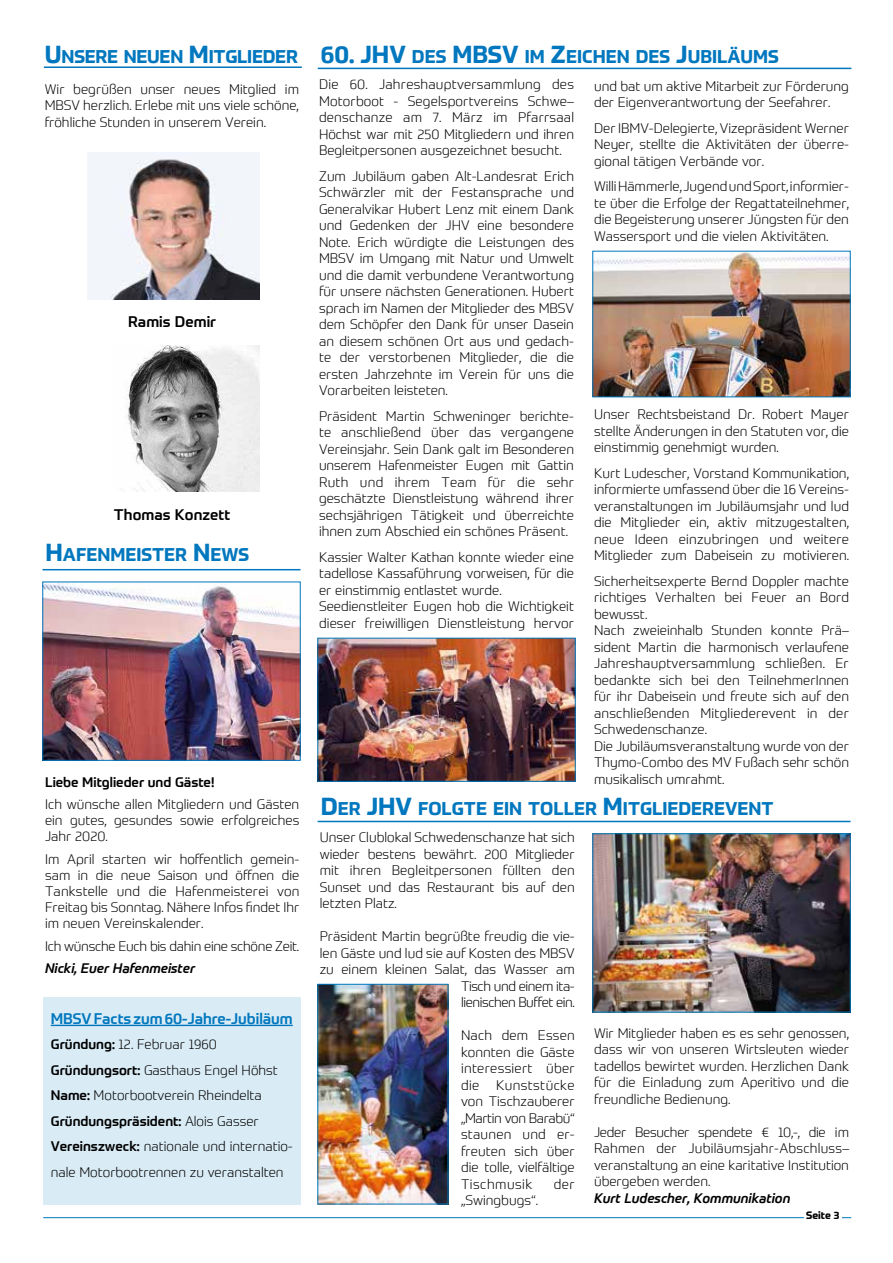
<style>
.page{position:relative;width:893px;height:1263px;background:#fff}
.page>*{position:absolute;margin:0;border:0;box-sizing:border-box;transform-origin:0 0}
.t1{font:700 24px "Prometo";color:#0077be}
.t2{font:700 18px "Prometo";color:#0077be}
.t3{font:500 15px "Prometo";color:#0077be}
.t4{font:500 15px "Prometo";letter-spacing:.005em;color:#000}
.t5{font:300 13.5px/16.5px "Prometo";color:#000;text-align:justify}
.t6{font:italic 500 13.5px "Prometo";color:#000}
.t7{font:300 13.5px "Prometo";letter-spacing:-.02em;color:#000}
.t8{font:500 13.5px "Prometo";color:#000}
.t9{font:700 10.5px "Prometo";color:#000}
.s1{font-size:24px}
.s2{font-weight:500}
.s3{font-size:18px}
</style>
<div class="page">
<hr style="left:43px;top:1217px;width:808px;height:1px;background:#0077be">
<hr style="left:318px;top:68px;width:533px;height:1px;background:#0077be">
<img style="left:88px;top:153px;width:172px;height:146px">
<img style="left:126px;top:346px;width:134px;height:146px">
<hr style="left:44px;top:66px;width:258px;height:2px;background:#0077be">
<img style="left:594px;top:253px;width:254px;height:142px">
<img style="left:320px;top:986px;width:126px;height:216px">
<img style="left:595px;top:835px;width:253px;height:175px">
<div style="left:593px;top:833px;width:257px;height:179px;border:1px solid #0077be"></div>
<hr style="left:318px;top:821px;width:532px;height:1px;background:#0077be">
<img style="left:320px;top:640px;width:254px;height:140px">
<div style="left:318px;top:638px;width:258px;height:144px;border:1px solid #0077be"></div>
<hr style="left:43px;top:569px;width:257px;height:1px;background:#0077be">
<img style="left:45px;top:584px;width:253px;height:174px">
<div style="left:804px;top:1209px;width:38px;height:18px;background:#fff"></div>
<div style="left:43px;top:997px;width:257px;height:207px;background:#d9ebf5"></div>
<hr style="left:51px;top:1025px;width:242px;height:1px;background:#0077be">
<h2 class="t2" style="left:45px;top:45px;width:254px"><span class="s1">U</span>NSERE NEUEN <span class="s1">M</span>ITGLIEDER</h2>
<p class="t5" style="left:45px;top:81px;width:256px">Wir begrüßen unser neues Mitglied im MBSV herzlich. Erlebe mit uns viele schöne, fröhliche Stunden in unserem Verein.</p>
<p class="t4" style="left:128px;top:312px;width:89px">Ramis Demir</p>
<p class="t4" style="left:114px;top:505px;width:118px">Thomas Konzett</p>
<h2 class="t2" style="left:46px;top:544px;width:205px"><span class="s1">H</span>AFENMEISTER <span class="s1">N</span>EWS</h2>
<p class="t8" style="left:45px;top:773px;width:171px">Liebe Mitglieder und Gäste!</p>
<p class="t5" style="left:45px;top:796px;width:256px">Ich wünsche allen Mitgliedern und Gästen ein gutes, gesundes sowie erfolgreiches Jahr 2020.</p>
<p class="t5" style="left:45px;top:850px;width:256px">Im April starten wir hoffentlich gemein&shy;sam in die neue Saison und öffnen die Tankstelle und die Hafenmeisterei von Freitag bis Sonntag. Nähere Infos findet Ihr im neuen Vereinskalender.</p>
<p class="t7" style="left:45px;top:938px;width:256px">Ich wünsche Euch bis dahin eine schöne Zeit.</p>
<p class="t6" style="left:45px;top:959px;width:152px">Nicki, Euer Hafenmeister</p>
<p class="t3" style="left:51px;top:1009px;width:243px">MBSV Facts zum 60-Jahre-Jubiläum</p>
<p class="t5" style="left:51px;top:1032px;width:243px;line-height:25.5px;text-align:left"><span class="s2">Gründung:</span> 12. Februar 1960<br><span class="s2">Gründungsort:</span> Gasthaus Engel Höhst <span class="s2">Name:</span> Motorbootverein Rheindelta <span class="s2">Gründungspräsident:</span> Alois Gasser <span class="s2">Vereinszweck:</span> nationale und internatio&shy;nale Motorbootrennen zu veranstalten</p>
<h1 class="t1" style="left:321px;top:39px;width:149px">60. JHV <span class="s3">DES</span> MBS</h1>
<h2 class="t2" style="left:502px;top:45px;width:278px"><span class="s1">V</span> IM <span class="s1">Z</span>EICHEN DES <span class="s1">J</span>UBILÄUMS</h2>
<p class="t5" style="left:319px;top:76px;width:257px">Die 60. Jahreshauptversammlung des Motorboot - Segelsportvereins Schwe– denschanze am 7. März im Pfarrsaal Höchst war mit 250 Mitgliedern und ihren Begleitpersonen ausgezeichnet besucht.</p>
<p class="t5" style="left:319px;top:168px;width:257px">Zum Jubiläum gaben Alt-Landesrat Erich Schwärzler mit der Festansprache und Generalvikar Hubert Lenz mit einem Dank und Gedenken der JHV eine besondere Note. Erich würdigte die Leistungen des MBSV im Umgang mit Natur und Umwelt und die damit verbundene Verantwortung für unsere nächsten Generationen. Hubert sprach im Namen der Mitglieder des MBSV dem Schöpfer den Dank für unser Dasein an diesem schönen Ort aus und gedach&shy;te der verstorbenen Mitglieder, die die ersten Jahrzehnte im Verein für uns die Vorarbeiten leisteten.</p>
<p class="t5" style="left:319px;top:408px;width:257px">Präsident Martin Schweninger berichte&shy;te anschließend über das vergangene Vereinsjahr. Sein Dank galt im Besonderen unserem Hafenmeister Eugen mit Gattin Ruth und ihrem Team für die sehr geschätzte Dienstleistung während ihrer sechsjährigen Tätigkeit und überreichte ihnen zum Abschied ein schönes Präsent.</p>
<p class="t5" style="left:319px;top:549px;width:257px;text-align:left">Kassier Walter Kathan konnte wieder eine tadellose Kassaführung vorweisen, für die er einstimmig entlastet wurde.<br>Seedienstleiter Eugen hob die Wichtigkeit dieser freiwilligen Dienstleistung hervor</p>
<p class="t5" style="left:594px;top:77px;width:256px">und bat um aktive Mitarbeit zur Förderung der Eigenverantwortung der Seefahrer.</p>
<p class="t5" style="left:594px;top:119px;width:256px">Der IBMV-Delegierte, Vizepräsident Werner Neyer, stellte die Aktivitäten der überre&shy;gional tätigen Verbände vor.</p>
<p class="t5" style="left:594px;top:178px;width:256px">Willi Hämmerle, Jugend und Sport, informier&shy;te über die Erfolge der Regattateilnehmer, die Begeisterung unserer Jüngsten für den Wassersport und die vielen Aktivitäten.</p>
<p class="t5" style="left:594px;top:406px;width:256px">Unser Rechtsbeistand Dr. Robert Mayer stellte Änderungen in den Statuten vor, die einstimmig genehmigt wurden.</p>
<p class="t5" style="left:594px;top:464px;width:257px">Kurt Ludescher, Vorstand Kommunikation, informierte umfassend über die 16 Vereins&shy;veranstaltungen im Jubiläumsjahr und lud die Mitglieder ein, aktiv mitzugestalten, neue Ideen einzubringen und weitere Mitglieder zum Dabeisein zu motivieren.</p>
<p class="t5" style="left:594px;top:572px;width:257px;text-align:left">Sicherheitsexperte Bernd Doppler machte richtiges Verhalten bei Feuer an Bord bewusst.<br>Nach zweieinhalb Stunden konnte Prä– sident Martin die harmonisch verlaufene Jahreshauptversammlung schließen. Er bedankte sich bei den TeilnehmerInnen für ihr Dabeisein und freute sich auf den anschließenden Mitgliederevent in der Schwedenschanze.<br>Die Jubiläumsveranstaltung wurde von der Thymo-Combo des MV Fußach sehr schön musikalisch umrahmt.</p>
<h2 class="t2" style="left:321px;top:798px;width:454px"><span class="s1">D</span>ER <span class="s1">JHV</span> FOLGTE EIN TOLLER <span class="s1">M</span>ITGLIEDEREVENT</h2>
<p class="t5" style="left:320px;top:829px;width:257px">Unser Clublokal Schwedenschanze hat sich wieder bestens bewährt. 200 Mitglieder mit ihren Begleitpersonen füllten den Sunset und das Restaurant bis auf den letzten Platz.</p>
<p class="t5" style="left:320px;top:928px;width:256px;text-align:right">Präsident Martin begrüßte freudig die vie&shy;len Gäste und lud sie auf Kosten des MBSV zu einem kleinen Salat, das Wasser am<br>Tisch und einem ita-<br>lienischen Buffet ein.</p>
<p class="t5" style="left:461px;top:1027px;width:115px">Nach dem Essen konnten die Gäste interessiert über die Kunststücke von Tischzauberer „Martin von Barabü“ staunen und er&shy;freuten sich über die tolle, vielfältige Tischmusik</p>
<p class="t5" style="left:554px;top:1175px;width:23px">der</p>
<p class="t5" style="left:461px;top:1192px;width:79px">„Swingbugs“.</p>
<p class="t5" style="left:594px;top:1024px;width:256px">Wir Mitglieder haben es es sehr genossen, dass wir von unseren Wirtsleuten wieder tadellos bewirtet wurden. Herzlichen Dank für die Einladung zum Aperitivo und die freundliche Bedienung.</p>
<p class="t5" style="left:594px;top:1123px;width:257px">Jeder Besucher spendete € 10,-, die im Rahmen der Jubiläumsjahr-Abschluss– veranstaltung an eine karitative Institution übergeben werden.</p>
<p class="t6" style="left:594px;top:1189px;width:198px">Kurt Ludescher, Kommunikation</p>
<p class="t9" style="left:806px;top:1209px;width:35px">Seite 3</p>
</div>
